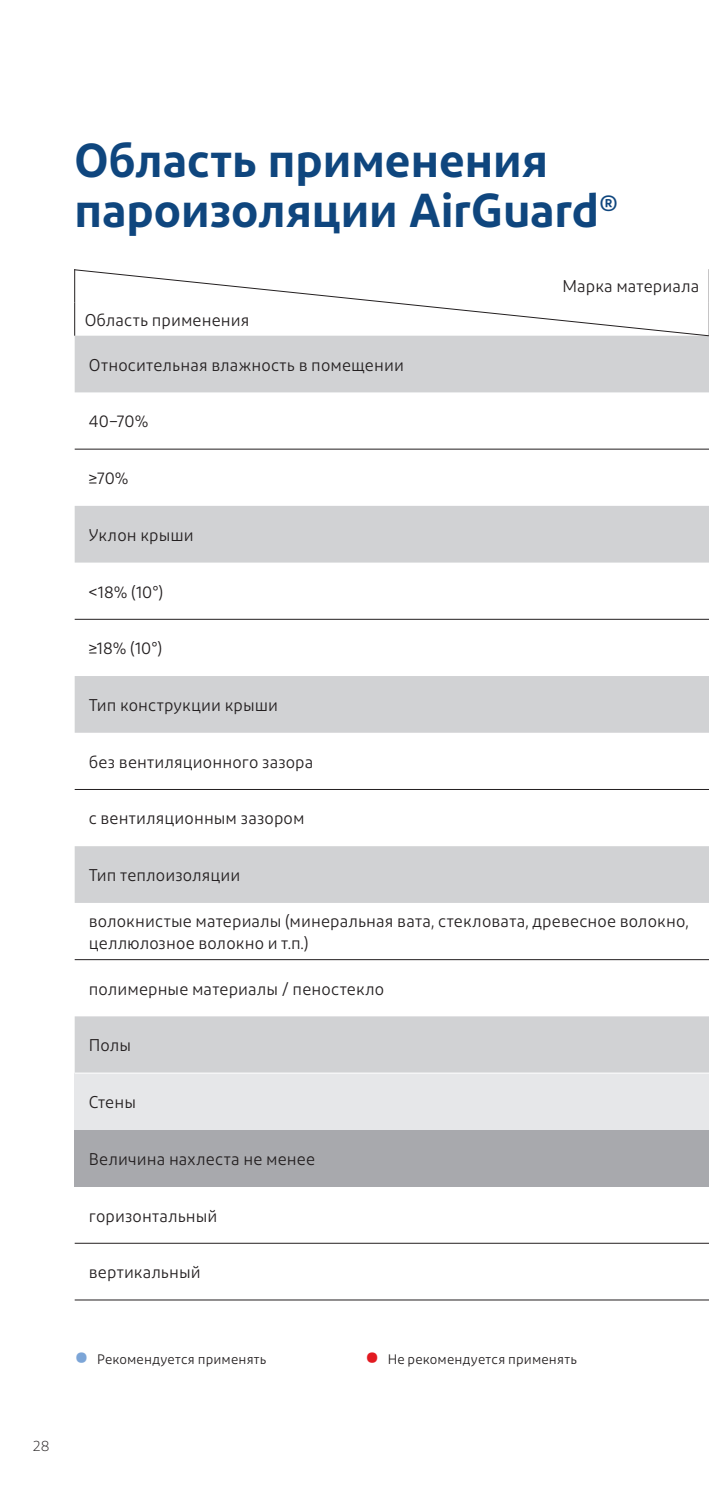
<style>
.page{position:relative;width:709px;height:1489px;background:#fff}
.page>*{position:absolute;margin:0;border:0;box-sizing:border-box;transform-origin:0 0}
.t1{font:600 47.5px/50px "Diodrum Cyrillic";color:#0f467e}
.t2{font:17px/22.5px "Diodrum Cyrillic";letter-spacing:.01em;color:#231f20}
.t3{font:300 15px "Diodrum Cyrillic";color:#231f20}
.t4{font:13.75px "Diodrum Cyrillic";letter-spacing:.01em;color:#231f20}
.s1{font-weight:700;font-size:37.5px;color:#7ca5d7}
.s2{font-weight:700;font-size:37.5px;color:#e21a21}
</style>
<div class="page">
<svg style="left:75px;top:336px;width:634px;height:736px"></svg>
<div style="left:75px;top:1073px;width:634px;height:56px;background:#e6e7e9"></div>
<div style="left:75px;top:1129px;width:634px;height:57px;background:#a8a9ad"></div>
<hr style="left:75px;top:448px;width:634px;height:1px;background:#231f20">
<hr style="left:75px;top:619px;width:634px;height:1px;background:#231f20">
<hr style="left:75px;top:789px;width:634px;height:1px;background:#231f20">
<hr style="left:75px;top:959px;width:634px;height:1px;background:#231f20">
<hr style="left:75px;top:1242px;width:634px;height:1px;background:#231f20">
<hr style="left:75px;top:1299px;width:634px;height:1px;background:#231f20">
<svg style="left:74px;top:269px;width:635px;height:67px"></svg>
<h1 class="t1" style="left:74px;top:134px;width:545px">Область применения пароизоляции AirGuard<sup>®</sup></h1>
<p class="t2" style="left:85px;top:308px;width:166px">Область применения</p>
<p class="t2" style="left:89px;top:353px;width:316px">Относительная влажность в помещении</p>
<p class="t2" style="left:89px;top:410px;width:61px">40–70%</p>
<p class="t2" style="left:89px;top:466px;width:41px">≥70%</p>
<p class="t2" style="left:89px;top:523px;width:106px">Уклон крыши</p>
<p class="t2" style="left:89px;top:580px;width:76px">&lt;18% (10°)</p>
<p class="t2" style="left:89px;top:636px;width:75px">≥18% (10°)</p>
<p class="t2" style="left:89px;top:693px;width:191px">Тип конструкции крыши</p>
<p class="t2" style="left:89px;top:750px;width:226px">без вентиляционного зазора</p>
<p class="t2" style="left:89px;top:807px;width:217px">с вентиляционным зазором</p>
<p class="t2" style="left:562px;top:275px;width:138px">Марка материала</p>
<p class="t2" style="left:89px;top:863px;width:153px">Тип теплоизоляции</p>
<p class="t2" style="left:89px;top:909px;width:601px">волокнистые материалы (минеральная вата, стекловата, древесное волокно, целлюлозное волокно и т.п.)</p>
<p class="t2" style="left:89px;top:977px;width:297px">полимерные материалы / пеностекло</p>
<p class="t2" style="left:89px;top:1033px;width:44px">Полы</p>
<p class="t2" style="left:89px;top:1090px;width:49px">Стены</p>
<p class="t2" style="left:89px;top:1147px;width:228px">Величина нахлеста не менее</p>
<p class="t2" style="left:89px;top:1203px;width:130px">горизонтальный</p>
<p class="t2" style="left:89px;top:1260px;width:113px">вертикальный</p>
<p class="t4" style="left:74px;top:1350px;width:193px"><span class="s1">•</span> Рекомендуется применять</p>
<p class="t4" style="left:365px;top:1350px;width:213px"><span class="s2">•</span> Не рекомендуется применять</p>
<p class="t3" style="left:33px;top:1436px;width:18px">28</p>
</div>
